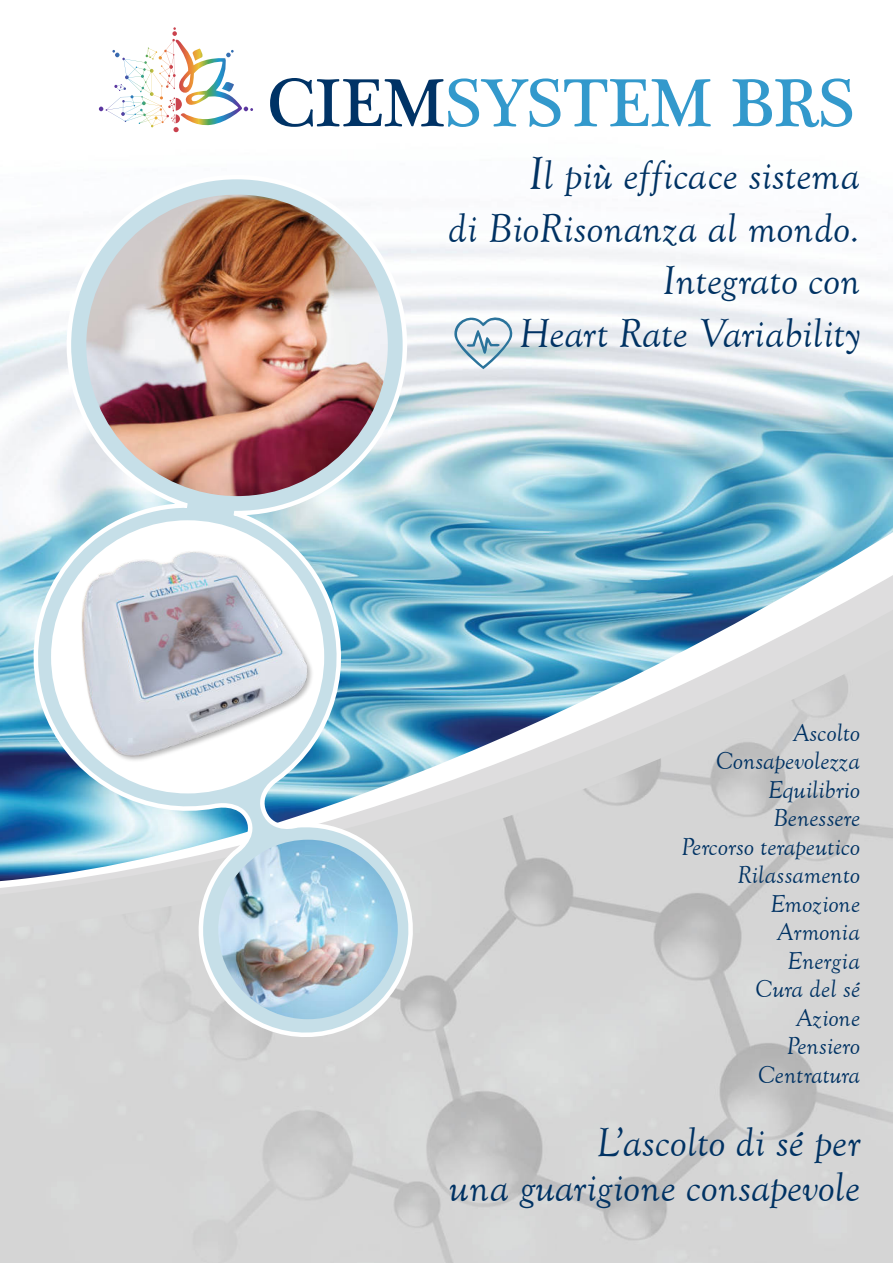
<style>
.page{position:relative;width:893px;height:1263px;background:#fff}
.page>*{position:absolute;margin:0;border:0;box-sizing:border-box;transform-origin:0 0}
.t1{font:69.45px "Plantagenet Cherokee";color:#39c}
.t2{font:42px/52.5px "Goudy Old Style ITALIC";color:#003263;text-align:right}
.t3{font:25.5px/28.5px "Goudy Old Style ITALIC";color:#003263;text-align:right}
.s1{color:#036}
.s2{font-size:48px}
</style>
<div class="page">
<img style="left:0;top:108px;width:893px;height:389px">
<svg style="left:0;top:497px;width:893px;height:45px;background:#7dbcd2"></svg>
<svg style="left:0;top:542px;width:893px;height:36px;background:#89c1d6"></svg>
<img style="left:0;top:600px;width:893px;height:663px">
<svg style="left:15px;top:173px;width:410px;height:876px"></svg>
<img style="left:86px;top:195px;width:302px;height:301px;border-radius:50%">
<img style="left:218px;top:840px;width:180px;height:179px;border-radius:50%">
<svg style="left:453px;top:311px;width:61px;height:58px"></svg>
<svg style="left:99px;top:27px;width:154px;height:105px"></svg>
<div style="left:51px;top:520px;width:273px;height:273px;background:#fff;border-radius:50%"></div>
<img style="left:64px;top:541px;width:260px;height:238px">
<h1 class="t1" style="left:267px;top:78px;width:589px"><span class="s1">CIEM</span>SYSTEM BRS</h1>
<h2 class="t2" style="left:448px;top:152px;width:413px"><span class="s2">I</span>l più efficace sistema<br>di BioRisonanza al mondo.<br>Integrato con<br>Heart Rate Variability</h2>
<p class="t3" style="left:681px;top:720px;width:180px">Ascolto<br>Consapevolezza<br>Equilibrio<br>Benessere<br>Percorso terapeutico<br>Rilassamento<br>Emozione<br>Armonia<br>Energia<br>Cura del sé<br>Azione<br>Pensiero<br>Centratura</p>
<h2 class="t2" style="left:448px;top:1123px;width:413px;line-height:45px">L’ascolto di sé per<br>una guarigione consapevole</h2>
</div>
